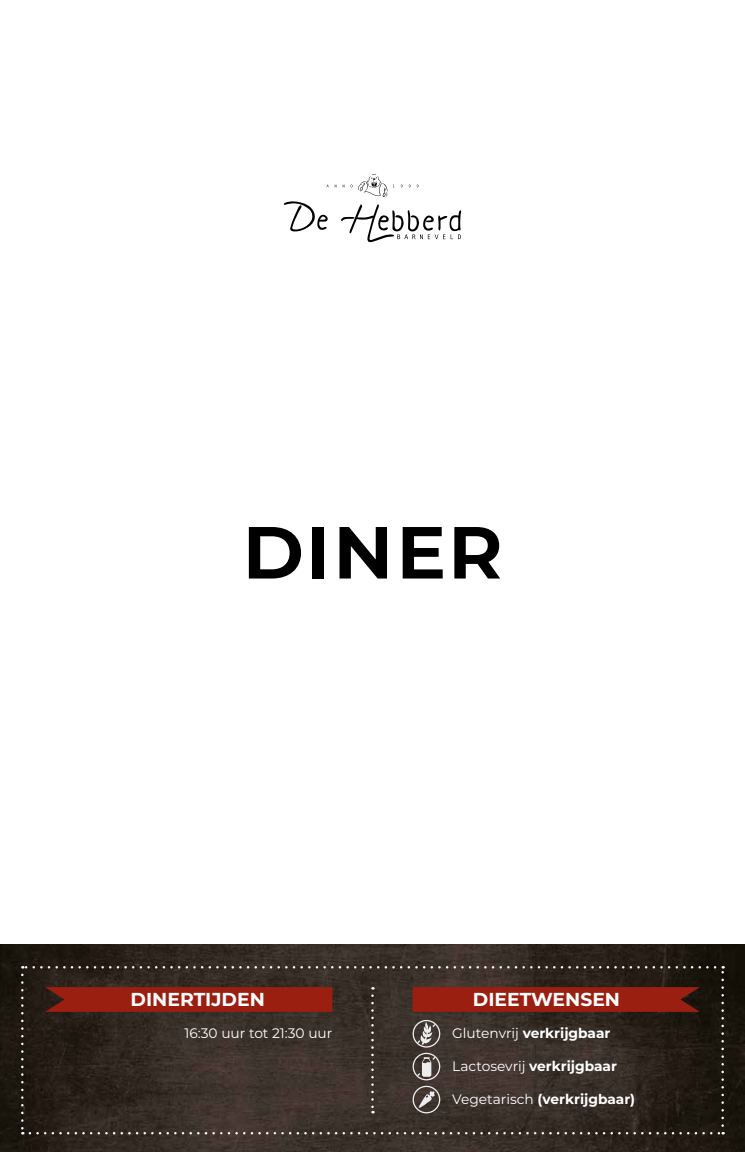
<style>
.page{position:relative;width:745px;height:1152px;background:#fff}
.page>*{position:absolute;margin:0;border:0;box-sizing:border-box;transform-origin:0 0}
.t1{font:600 90px "Montserrat";color:#000}
.t2{font:700 18.75px "Montserrat";color:#fff}
.t3{font:700 13.75px "Montserrat";color:#fff}
.t4{font:13.75px "Montserrat";color:#fff}
.s1{font-weight:400}
</style>
<div class="page">
<img style="left:0;top:945px;width:744px;height:207px">
<svg style="left:21px;top:974px;width:3px;height:160px"></svg>
<svg style="left:30px;top:1132px;width:693px;height:2px"></svg>
<svg style="left:721px;top:966px;width:2px;height:159px"></svg>
<svg style="left:22px;top:966px;width:692px;height:2px"></svg>
<svg style="left:371px;top:995px;width:2px;height:118px"></svg>
<svg style="left:358px;top:174px;width:29px;height:23px"></svg>
<svg style="left:283px;top:201px;width:45px;height:30px"></svg>
<svg style="left:341px;top:204px;width:120px;height:38px"></svg>
<svg style="left:45px;top:987px;width:287px;height:25px;background:#951f10"></svg>
<svg style="left:412px;top:987px;width:287px;height:25px;background:#951e10"></svg>
<svg style="left:412px;top:1020px;width:28px;height:93px;background:#6d6560"></svg>
<h1 class="t1" style="left:241px;top:483px;width:264px">diner</h1>
<h2 class="t2" style="left:130px;top:986px;width:136px">DINERTIJDEN</h2>
<h2 class="t2" style="left:472px;top:986px;width:149px">DIEETWENSEN</h2>
<p class="t3" style="left:452px;top:1022px;width:159px"><span class="s1">Glutenvrij</span> verkrijgbaar</p>
<p class="t3" style="left:452px;top:1055px;width:166px"><span class="s1">Lactosevrij</span> verkrijgbaar</p>
<p class="t3" style="left:452px;top:1088px;width:184px"><span class="s1">Vegetarisch</span> (verkrijgbaar)</p>
<p class="t4" style="left:184px;top:1023px;width:149px">16:30 uur tot 21:30 uur</p>
</div>
